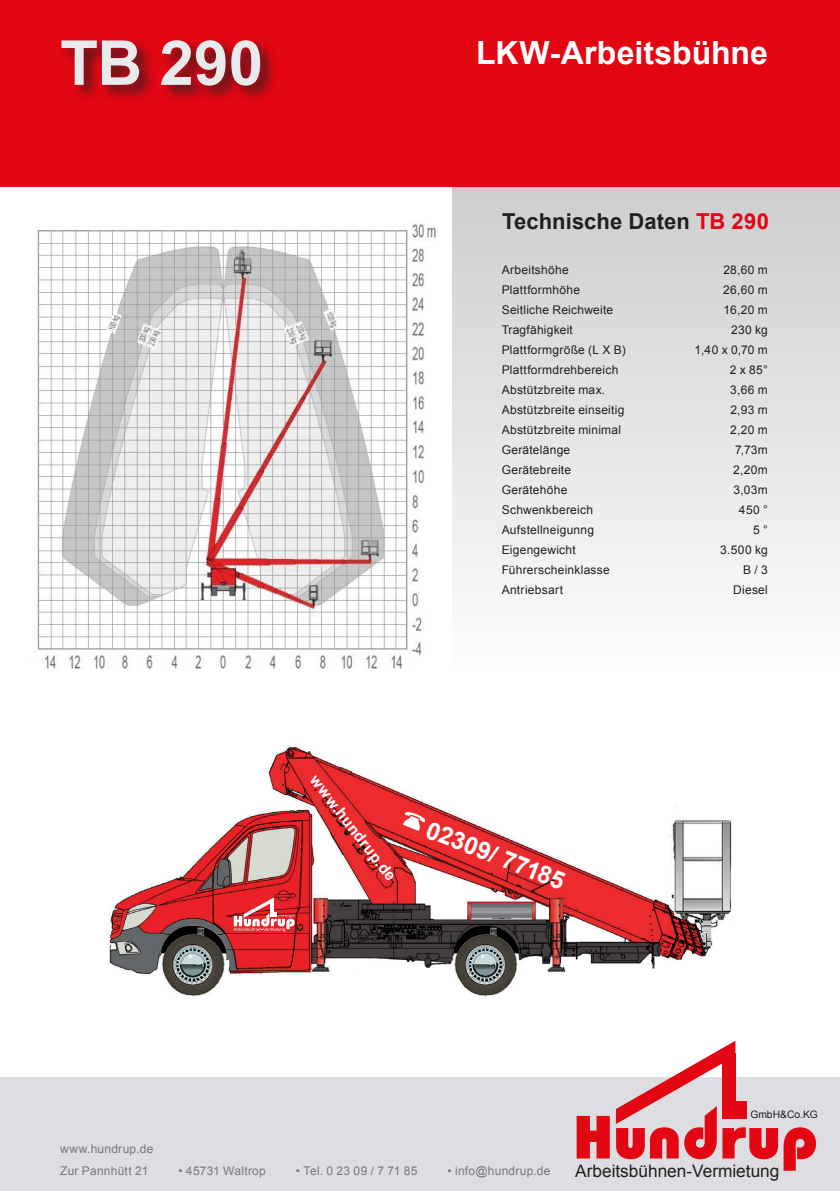
<style>
.page{position:relative;width:840px;height:1191px;background:#fff}
.page>*{position:absolute;margin:0;border:0;box-sizing:border-box;transform-origin:0 0}
.t1{font:700 62px "Arial";color:#e8eaec}
.t2{font:700 32px "Arial";color:#fff}
.t3{font:700 24.4px "Arial";color:#fff}
.t4{font:700 22px "Arial";letter-spacing:.005em;color:#231f20}
.t5{font:17.2px "Arial";color:#231f20}
.t6{font:700 15.4px "Arial";color:#fff}
.t7{font:12px "Arial";letter-spacing:.02em;color:#231f20}
.t8{font:12px/22px "Arial";letter-spacing:.02em;color:#76787b}
.t9{font:10.2px "Arial";color:#231f20}
.s1{color:#e30613}
</style>
<div class="page">
<div style="left:0;top:1077px;width:839px;height:114px;background:#dcdee2"></div>
<svg style="left:576px;top:1115px;width:33px;height:43px"></svg>
<svg style="left:783px;top:1127px;width:32px;height:43px"></svg>
<svg style="left:615px;top:1040px;width:162px;height:119px"></svg>
<img style="left:109px;top:745px;width:624px;height:252px">
<svg style="left:452px;top:187px;width:387px;height:398px;background:#e0e1e2"></svg>
<div style="left:0;top:0;width:839px;height:187px;background:#e30613"></div>
<div style="left:59px;top:37px;width:220px;height:67px;background:#231f20;opacity:.75"></div>
<svg style="left:403px;top:812px;width:22px;height:19px"></svg>
<svg style="left:233px;top:897px;width:62px;height:34px"></svg>
<img style="left:37px;top:224px;width:399px;height:445px">
<h1 class="t1" style="left:60px;top:27px;width:204px">TB 290</h1>
<h2 class="t2" style="left:476px;top:34px;width:293px">LKW-Arbeitsbühne</h2>
<h3 class="t4" style="left:502px;top:208px;width:268px">Technische Daten <span class="s1">TB 290</span></h3>
<p class="t7" style="left:501px;top:262px;width:68px">Arbeitshöhe</p>
<p class="t7" style="left:723px;top:262px;width:46px">28,60 m</p>
<p class="t7" style="left:501px;top:282px;width:80px">Plattformhöhe</p>
<p class="t7" style="left:722px;top:282px;width:46px">26,60 m</p>
<p class="t7" style="left:501px;top:302px;width:113px">Seitliche Reichweite</p>
<p class="t7" style="left:723px;top:302px;width:46px">16,20 m</p>
<p class="t7" style="left:501px;top:322px;width:73px">Tragfähigkeit</p>
<p class="t7" style="left:730px;top:322px;width:38px">230 kg</p>
<p class="t7" style="left:501px;top:342px;width:125px">Plattformgröße (L X B)</p>
<p class="t7" style="left:694px;top:342px;width:75px">1,40 x 0,70 m</p>
<p class="t7" style="left:501px;top:362px;width:118px">Plattformdrehbereich</p>
<p class="t7" style="left:729px;top:362px;width:39px">2 x 85°</p>
<p class="t7" style="left:501px;top:382px;width:105px">Abstützbreite max.</p>
<p class="t7" style="left:729px;top:382px;width:39px">3,66 m</p>
<p class="t7" style="left:501px;top:402px;width:124px">Abstützbreite einseitig</p>
<p class="t7" style="left:730px;top:402px;width:39px">2,93 m</p>
<p class="t7" style="left:501px;top:422px;width:121px">Abstützbreite minimal</p>
<p class="t7" style="left:729px;top:422px;width:39px">2,20 m</p>
<p class="t7" style="left:501px;top:442px;width:70px">Gerätelänge</p>
<p class="t7" style="left:734px;top:442px;width:34px">7,73m</p>
<p class="t7" style="left:501px;top:462px;width:71px">Gerätebreite</p>
<p class="t7" style="left:732px;top:462px;width:36px">2,20m</p>
<p class="t7" style="left:501px;top:482px;width:67px">Gerätehöhe</p>
<p class="t7" style="left:733px;top:482px;width:36px">3,03m</p>
<p class="t7" style="left:501px;top:502px;width:93px">Schwenkbereich</p>
<p class="t7" style="left:738px;top:502px;width:30px">450 °</p>
<p class="t7" style="left:501px;top:522px;width:94px">Aufstellneigunng</p>
<p class="t7" style="left:752px;top:522px;width:16px">5 °</p>
<p class="t7" style="left:501px;top:542px;width:76px">Eigengewicht</p>
<p class="t7" style="left:719px;top:542px;width:49px">3.500 kg</p>
<p class="t7" style="left:501px;top:562px;width:110px">Führerscheinklasse</p>
<p class="t7" style="left:742px;top:562px;width:26px">B / 3</p>
<p class="t7" style="left:501px;top:582px;width:63px">Antriebsart</p>
<p class="t7" style="left:732px;top:582px;width:36px">Diesel</p>
<p class="t6" style="left:320px;top:771px;width:131px;rotate:52deg">www.hundrup.de</p>
<h3 class="t3" style="left:432px;top:816px;width:148px;rotate:21deg">02309/ 77185</h3>
<p class="t8" style="left:60px;top:1138px;width:95px">www.hundrup.de<br>Zur Pannhütt 21</p>
<p class="t8" style="left:178px;top:1160px;width:89px">• 45731 Waltrop</p>
<p class="t8" style="left:296px;top:1160px;width:123px">• Tel. 0 23 09 / 7 71 85</p>
<p class="t8" style="left:447px;top:1160px;width:104px">• info@hundrup.de</p>
<p class="t9" style="left:750px;top:1109px;width:69px">GmbH&amp;Co.KG</p>
<h3 class="t5" style="left:575px;top:1160px;width:205px">Arbeitsbühnen-Vermietung</h3>
</div>
